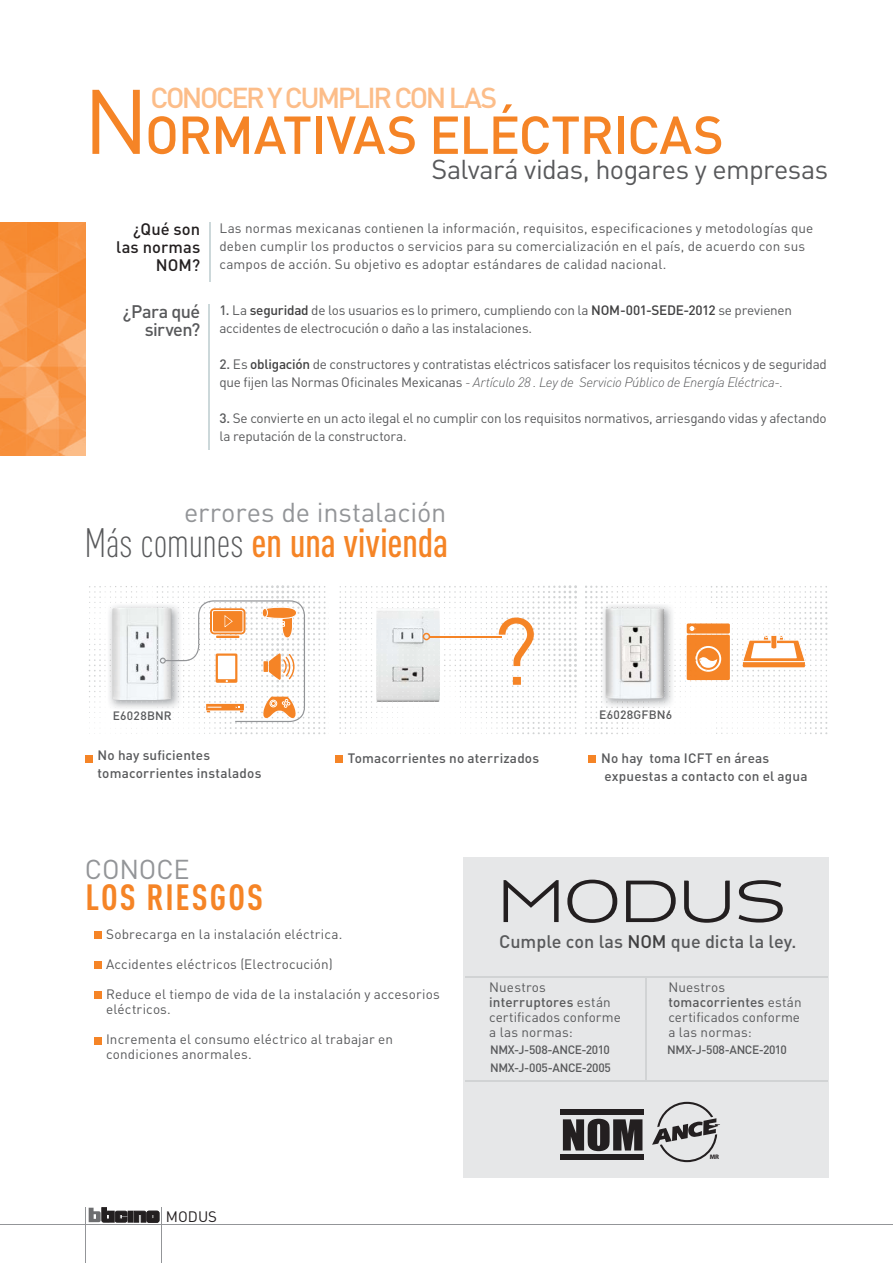
<style>
.page{position:relative;width:893px;height:1263px;background:#fff}
.page>*{position:absolute;margin:0;border:0;box-sizing:border-box;transform-origin:0 0}
.t1{font:93.6px "DIN Pro";color:#f58426}
.t2{font:61.5px "B Tstyle";letter-spacing:.02em;color:#231f20}
.t3{font:500 52.5px "DIN Pro";letter-spacing:-.015em;color:#f58426}
.t4{font:500 condensed 40.5px "DIN Pro";letter-spacing:-.01em;color:#f58426}
.t5{font:700 condensed 36px "DIN Pro";letter-spacing:.055em;color:#f58426}
.t6{font:500 28.5px "DIN";letter-spacing:-.085em;color:#fcbd89}
.t7{font:27px "DIN Pro";letter-spacing:-.02em;color:#58595b}
.t8{font:27px "DIN Pro";letter-spacing:-.005em;color:#939598}
.t9{font:500 18px "DIN Pro";color:#58595b}
.t10{font:500 18px/18px "DIN Pro";letter-spacing:-.035em;color:#58595b;text-align:right}
.t11{font:500 16.5px/18px "DIN Pro";letter-spacing:.005em;color:#231f20;text-align:right}
.t12{font:15px "DIN";color:#231f20}
.t13{font:13.5px/15px "DIN Pro";letter-spacing:.01em;color:#58595b}
.t14{font:13.5px/18px "DIN Pro";letter-spacing:-.02em;color:#58595b}
.t15{font:500 13.5px/18px "DIN Pro";letter-spacing:.01em;color:#58595b}
.t16{font:500 12px/18px "DIN Pro";letter-spacing:-.015em;color:#58595b}
.t17{font:500 12px "DIN Pro";letter-spacing:.02em;color:#58595b}
.t18{font:700 6.6px "Myriad Pro";color:#231f20}
.s1{font-weight:400;font-size:90px}
.s2{font-weight:500}
.s3{font-weight:500;color:#404041}
.s4{font-weight:300;font-style:italic}
.s5{font-weight:300;color:#58595b}
.s6{color:#404041}
</style>
<div class="page">
<img style="left:0;top:222px;width:85px;height:234px">
<hr style="left:85px;top:1208px;width:1px;height:55px;background:#939598">
<hr style="left:161px;top:1208px;width:1px;height:55px;background:#939598">
<div style="left:109px;top:1211px;width:5px;height:11px;background:#231f20"></div>
<div style="left:128px;top:1211px;width:5px;height:11px;background:#231f20"></div>
<svg style="left:134px;top:1211px;width:25px;height:11px"></svg>
<svg style="left:89px;top:1208px;width:20px;height:14px"></svg>
<svg style="left:115px;top:1211px;width:12px;height:11px"></svg>
<hr style="left:0;top:1224px;width:892px;height:1px;background:#939598">
<div style="left:463px;top:857px;width:366px;height:321px;background:#e6e7e8"></div>
<svg style="left:89px;top:586px;width:12px;height:148px"></svg>
<svg style="left:563px;top:1119px;width:79px;height:32px"></svg>
<div style="left:560px;top:1109px;width:83px;height:6px;background:#231f20"></div>
<div style="left:560px;top:1154px;width:83px;height:5px;background:#231f20"></div>
<svg style="left:652px;top:1102px;width:68px;height:60px"></svg>
<div style="left:686px;top:624px;width:43px;height:10px;background:#f58426"></div>
<div style="left:686px;top:635px;width:43px;height:45px;background:#f58426"></div>
<svg style="left:689px;top:586px;width:138px;height:148px"></svg>
<img style="left:608px;top:605px;width:64px;height:103px">
<img style="left:608px;top:608px;width:56px;height:91px">
<img style="left:109px;top:605px;width:47px;height:103px">
<img style="left:112px;top:608px;width:44px;height:92px">
<svg style="left:156px;top:585px;width:452px;height:149px"></svg>
<hr style="left:209px;top:222px;width:1px;height:60px;background:#ccd8da">
<hr style="left:208px;top:305px;width:2px;height:145px;background:#ccd8da">
<div style="left:85px;top:755px;width:8px;height:7px;background:#f58426"></div>
<div style="left:335px;top:755px;width:7px;height:7px;background:#f58426"></div>
<div style="left:588px;top:755px;width:7px;height:7px;background:#f58426"></div>
<div style="left:94px;top:931px;width:7px;height:7px;background:#f58426"></div>
<div style="left:94px;top:961px;width:7px;height:7px;background:#f58426"></div>
<div style="left:94px;top:991px;width:7px;height:8px;background:#f58426"></div>
<div style="left:94px;top:1037px;width:7px;height:7px;background:#f58426"></div>
<hr style="left:645px;top:977px;width:1px;height:104px;background:#d1d3d4">
<hr style="left:465px;top:1080px;width:363px;height:2px;background:#d1d3d4">
<hr style="left:465px;top:976px;width:363px;height:1px;background:#d1d3d4">
<img style="left:611px;top:727px;width:101px;height:7px">
<img style="left:157px;top:670px;width:43px;height:17px">
<img style="left:360px;top:680px;width:96px;height:12px">
<img style="left:407px;top:717px;width:48px;height:17px">
<h3 class="t6" style="left:150px;top:88px;width:348px">CONOCER Y CUMPLIR CON LAS</h3>
<h3 class="t3" style="left:83px;top:117px;width:642px"><span class="s1">N</span>ORMATIVAS ELÉCTRICAS</h3>
<p class="t11" style="left:116px;top:222px;width:86px">¿Qué son las normas<br>NOM?</p>
<h3 class="t10" style="left:123px;top:305px;width:79px">¿Para qué sirven?</h3>
<h3 class="t7" style="left:431px;top:160px;width:398px">Salvará vidas, hogares y empresas</h3>
<p class="t13" style="left:219px;top:220px;width:595px;line-height:18px">Las normas mexicanas contienen la información, requisitos, especificaciones y metodologías que deben cumplir los productos o servicios para su comercialización en el país, de acuerdo con sus campos de acción. Su objetivo es adoptar estándares de calidad nacional.</p>
<p class="t14" style="left:219px;top:303px;width:574px"><span class="s2">1.</span> La <span class="s3">seguridad</span> de los usuarios es lo primero, cumpliendo con la <span class="s3">NOM-001-SEDE-2012</span> se previenen accidentes de electrocución o daño a las instalaciones.</p>
<p class="t14" style="left:219px;top:357px;width:609px"><span class="s2">2.</span> Es <span class="s3">obligación</span> de constructores y contratistas eléctricos satisfacer los requisitos técnicos y de seguridad que fijen las Normas Oficinales Mexicanas <span class="s4">- Artículo 28 . Ley de Servicio Público de Energía Eléctrica-.</span></p>
<p class="t14" style="left:219px;top:411px;width:608px"><span class="s2">3.</span> Se convierte en un acto ilegal el no cumplir con los requisitos normativos, arriesgando vidas y afectando la reputación de la constructora.</p>
<h3 class="t8" style="left:184px;top:503px;width:264px">errores de instalación</h3>
<h3 class="t4" style="left:85px;top:528px;width:365px"><span class="s5">Más comunes</span> en una vivienda</h3>
<h1 class="t1" style="left:491px;top:618px;width:48px">?</h1>
<p class="t17" style="left:113px;top:711px;width:61px">E6028BNR</p>
<p class="t17" style="left:599px;top:710px;width:74px">E6028GFBN6</p>
<p class="t15" style="left:98px;top:747px;width:165px">No hay suficientes tomacorrientes instalados</p>
<p class="t15" style="left:601px;top:751px;width:208px">No hay toma ICFT en áreas expuestas a contacto con el agua</p>
<p class="t15" style="left:348px;top:751px;width:193px">Tomacorrientes no aterrizados</p>
<h3 class="t8" style="left:85px;top:859px;width:106px">CONOCE</h3>
<h3 class="t5" style="left:85px;top:885px;width:179px">LOS RIESGOS</h3>
<h2 class="t2" style="left:498px;top:878px;width:289px">MODUS</h2>
<p class="t13" style="left:106px;top:929px;width:238px">Sobrecarga en la instalación eléctrica.</p>
<p class="t13" style="left:106px;top:959px;width:228px">Accidentes eléctricos (Electrocución)</p>
<p class="t13" style="left:106px;top:989px;width:335px">Reduce el tiempo de vida de la instalación y accesorios eléctricos.</p>
<p class="t13" style="left:106px;top:1034px;width:288px">Incrementa el consumo eléctrico al trabajar en condiciones anormales.</p>
<p class="t16" style="left:490px;top:1042px;width:122px">NMX-J-508-ANCE-2010<br>NMX-J-005-ANCE-2005</p>
<h3 class="t9" style="left:499px;top:935px;width:299px">Cumple con las <span class="s6">NOM</span> que dicta la ley.</h3>
<p class="t13" style="left:489px;top:982px;width:133px">Nuestros <span class="s2">interruptores</span> están certificados conforme a las normas:</p>
<p class="t13" style="left:668px;top:982px;width:135px">Nuestros <span class="s2">tomacorrientes</span> están certificados conforme a las normas:</p>
<p class="t16" style="left:667px;top:1043px;width:121px">NMX-J-508-ANCE-2010</p>
<p class="t12" style="left:166px;top:1211px;width:53px">MODUS</p>
<p class="t18" style="left:709px;top:1155px;width:11px">MR</p>
</div>
